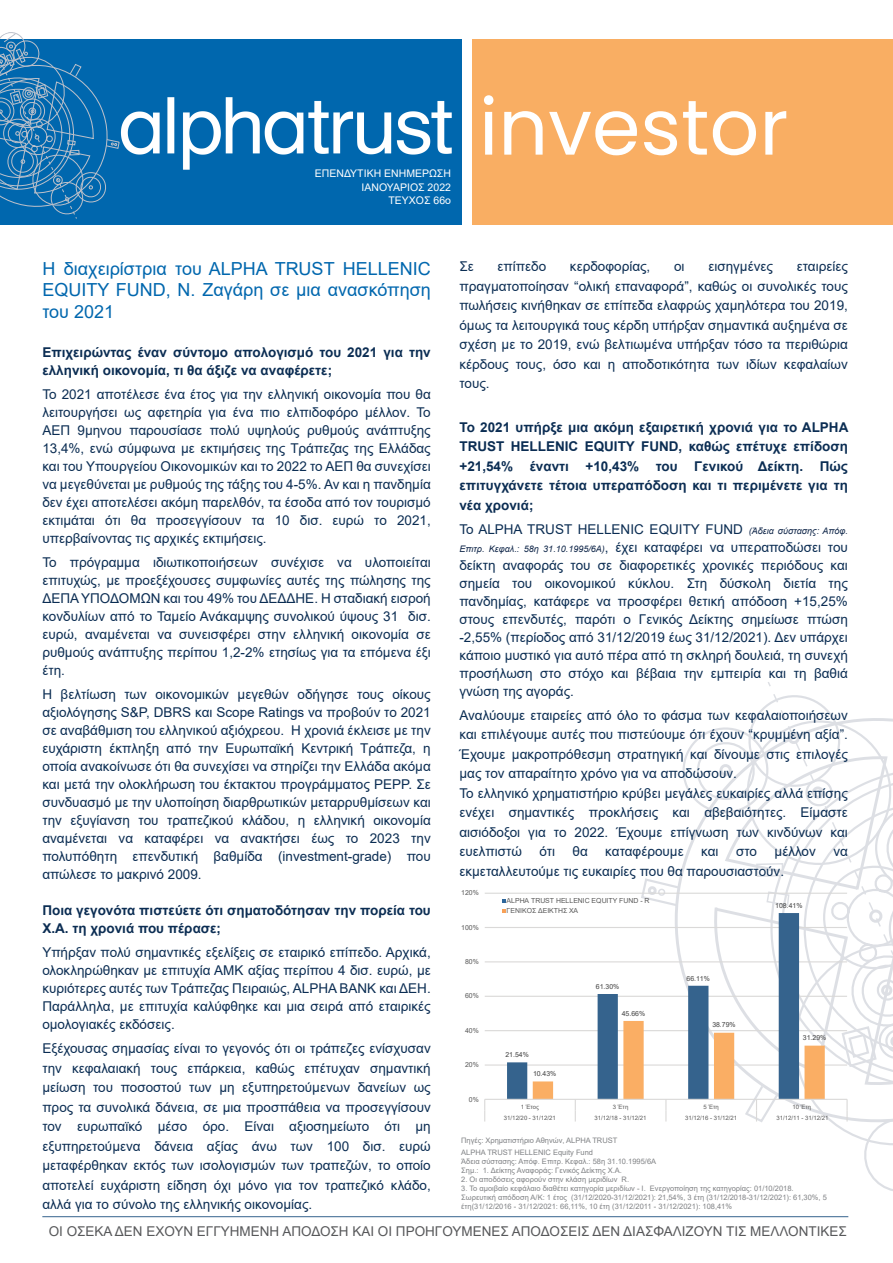
<style>
.page{position:relative;width:893px;height:1263px;background:#fff}
.page>*{position:absolute;margin:0;border:0;box-sizing:border-box;transform-origin:0 0}
.t1{font:78px "Poppins";color:#fff}
.t2{font:18px/21.6px "Arial";color:#0067ae;text-align:justify}
.t3{font:13.5px/18px "Arial";color:#0b2d53;text-align:justify}
.t4{font:700 13.5px/19.5px "Arial";color:#0b2d53}
.t5{font:13.5px "Arial";color:#57585a}
.t6{font:10.5px/13.5px "Arial";color:#fff;text-align:right}
.t7{font:7.5px/9px "Arial";color:#808285}
.t8{font:6.9px/10.5px "Arial";letter-spacing:-.005em;color:#595959}
.t9{font:6.9px "Arial";letter-spacing:-.005em;color:#404040}
.t10{font:6px "Arial";letter-spacing:.005em;color:#595959}
.s1{font-style:italic;font-size:9px;color:#0e2548}
</style>
<div class="page">
<div style="left:473px;top:39px;width:420px;height:185px;background:#f9ae63"></div>
<div style="left:0;top:40px;width:462px;height:185px;background:#0067ae"></div>
<img style="left:120px;top:97px;width:332px;height:73px">
<svg style="left:0;top:32px;width:120px;height:187px"></svg>
<hr style="left:42px;top:1216px;width:806px;height:1px;background:#35638d">
<hr style="left:485px;top:893px;width:362px;height:1px;background:#dad9d8">
<hr style="left:485px;top:927px;width:362px;height:1px;background:#dad9d8">
<hr style="left:485px;top:961px;width:362px;height:1px;background:#dad9d8">
<hr style="left:485px;top:996px;width:362px;height:1px;background:#dad9d8">
<hr style="left:485px;top:1030px;width:362px;height:1px;background:#dad9d8">
<hr style="left:485px;top:1064px;width:362px;height:1px;background:#dad9d8">
<svg style="left:507px;top:961px;width:26px;height:138px"></svg>
<hr style="left:485px;top:1099px;width:362px;height:1px;background:#dad9d8">
<svg style="left:533px;top:694px;width:360px;height:497px"></svg>
<svg style="left:484px;top:1099px;width:1px;height:22px"></svg>
<svg style="left:502px;top:909px;width:3px;height:4px"></svg>
<p class="t6" style="left:315px;top:167px;width:138px">ΕΠΕΝΔΥΤΙΚΗ ΕΝΗΜΕΡΩΣΗ<br>ΙΑΝΟΥΑΡΙΟΣ 2022<br>ΤΕΥΧΟΣ 66ο</p>
<h1 class="t1" style="left:479px;top:82px;width:311px">investor</h1>
<h2 class="t2" style="left:42px;top:257px;width:390px">Η διαχειρίστρια του ALPHA TRUST HELLENIC EQUITY FUND, Ν. Ζαγάρη σε μια ανασκόπηση του 2021</h2>
<p class="t4" style="left:42px;top:344px;width:390px;line-height:18px">Επιχειρώντας έναν σύντομο απολογισμό του 2021 για την ελληνική οικονομία, τι θα άξιζε να αναφέρετε;</p>
<p class="t3" style="left:42px;top:385px;width:390px">Το 2021 αποτέλεσε ένα έτος για την ελληνική οικονομία που θα λειτουργήσει ως αφετηρία για ένα πιο ελπιδοφόρο μέλλον. Το ΑΕΠ 9μηνου παρουσίασε πολύ υψηλούς ρυθμούς ανάπτυξης 13,4%, ενώ σύμφωνα με εκτιμήσεις της Τράπεζας της Ελλάδας και του Υπουργείου Οικονομικών και το 2022 το ΑΕΠ θα συνεχίσει να μεγεθύνεται με ρυθμούς της τάξης του 4-5%. Αν και η πανδημία δεν έχει αποτελέσει ακόμη παρελθόν, τα έσοδα από τον τουρισμό εκτιμάται ότι θα προσεγγίσουν τα 10 δισ. ευρώ το 2021, υπερβαίνοντας τις αρχικές εκτιμήσεις.</p>
<p class="t3" style="left:42px;top:553px;width:390px">Το πρόγραμμα ιδιωτικοποιήσεων συνέχισε να υλοποιείται επιτυχώς, με προεξέχουσες συμφωνίες αυτές της πώλησης της ΔΕΠΑ ΥΠΟΔΟΜΩΝ και του 49% του ΔΕΔΔΗΕ. Η σταδιακή εισροή κονδυλίων από το Ταμείο Ανάκαμψης συνολικού ύψους 31 δισ. ευρώ, αναμένεται να συνεισφέρει στην ελληνική οικονομία σε ρυθμούς ανάπτυξης περίπου 1,2-2% ετησίως για τα επόμενα έξι έτη.</p>
<p class="t3" style="left:42px;top:685px;width:390px">Η βελτίωση των οικονομικών μεγεθών οδήγησε τους οίκους αξιολόγησης S&amp;P, DBRS και Scope Ratings να προβούν το 2021 σε αναβάθμιση του ελληνικού αξιόχρεου. Η χρονιά έκλεισε με την ευχάριστη έκπληξη από την Ευρωπαϊκή Κεντρική Τράπεζα, η οποία ανακοίνωσε ότι θα συνεχίσει να στηρίζει την Ελλάδα ακόμα και μετά την ολοκλήρωση του έκτακτου προγράμματος PEPP. Σε συνδυασμό με την υλοποίηση διαρθρωτικών μεταρρυθμίσεων και την εξυγίανση του τραπεζικού κλάδου, η ελληνική οικονομία αναμένεται να καταφέρει να ανακτήσει έως το 2023 την πολυπόθητη επενδυτική βαθμίδα (investment-grade) που απώλεσε το μακρινό 2009.</p>
<p class="t4" style="left:42px;top:902px;width:390px;line-height:18px">Ποια γεγονότα πιστεύετε ότι σηματοδότησαν την πορεία του<br>Χ.Α. τη χρονιά που πέρασε;</p>
<p class="t3" style="left:42px;top:943px;width:390px">Υπήρξαν πολύ σημαντικές εξελίξεις σε εταιρικό επίπεδο. Αρχικά, ολοκληρώθηκαν με επιτυχία ΑΜΚ αξίας περίπου 4 δισ. ευρώ, με κυριότερες αυτές των Τράπεζας Πειραιώς, ALPHA BANK και ΔΕΗ.<br>Παράλληλα, με επιτυχία καλύφθηκε και μια σειρά από εταιρικές ομολογιακές εκδόσεις.</p>
<p class="t3" style="left:42px;top:1039px;width:390px;line-height:19.5px">Εξέχουσας σημασίας είναι το γεγονός ότι οι τράπεζες ενίσχυσαν την κεφαλαιακή τους επάρκεια, καθώς επέτυχαν σημαντική μείωση του ποσοστού των μη εξυπηρετούμενων δανείων ως προς τα συνολικά δάνεια, σε μια προσπάθεια να προσεγγίσουν τον ευρωπαϊκό μέσο όρο. Είναι αξιοσημείωτο ότι μη εξυπηρετούμενα δάνεια αξίας άνω των 100 δισ. ευρώ μεταφέρθηκαν εκτός των ισολογισμών των τραπεζών, το οποίο αποτελεί ευχάριστη είδηση όχι μόνο για τον τραπεζικό κλάδο, αλλά για το σύνολο της ελληνικής οικονομίας.</p>
<p class="t3" style="left:459px;top:257px;width:390px;line-height:19.5px;text-indent:337px">εταιρείες πραγματοποίησαν “ολική επαναφορά”, καθώς οι συνολικές τους πωλήσεις κινήθηκαν σε επίπεδα ελαφρώς χαμηλότερα του 2019, όμως τα λειτουργικά τους κέρδη υπήρξαν σημαντικά αυξημένα σε σχέση με το 2019, ενώ βελτιωμένα υπήρξαν τόσο τα περιθώρια κέρδους τους, όσο και η αποδοτικότητα των ιδίων κεφαλαίων τους.</p>
<p class="t4" style="left:459px;top:417px;width:390px;text-align:justify">Το 2021 υπήρξε μια ακόμη εξαιρετική χρονιά για το ALPHA TRUST HELLENIC EQUITY FUND, καθώς επέτυχε επίδοση +21,54% έναντι +10,43% του Γενικού Δείκτη. Πώς επιτυγχάνετε τέτοια υπεραπόδοση και τι περιμένετε για τη νέα χρονιά;</p>
<p class="t3" style="left:459px;top:520px;width:390px">Το ALPHA TRUST HELLENIC EQUITY FUND <span class="s1">(Άδεια σύστασης: Απόφ.<br>Επιτρ. Κεφαλ.: 58η 31.10.1995/6Α)</span>, έχει καταφέρει να υπεραποδώσει του δείκτη αναφοράς του σε διαφορετικές χρονικές περιόδους και σημεία του οικονομικού κύκλου. Στη δύσκολη διετία της πανδημίας, κατάφερε να προσφέρει θετική απόδοση +15,25% στους επενδυτές, παρότι ο Γενικός Δείκτης σημείωσε πτώση -2,55% (περίοδος από 31/12/2019 έως 31/12/2021). Δεν υπάρχει κάποιο μυστικό για αυτό πέρα από τη σκληρή δουλειά, τη συνεχή προσήλωση στο στόχο και βέβαια την εμπειρία και τη βαθιά γνώση της αγοράς.</p>
<p class="t3" style="left:459px;top:705px;width:390px;line-height:19.5px;text-align:left">Αναλύουμε εταιρείες από όλο το φάσμα των κεφαλαιοποιήσεων και επιλέγουμε αυτές που πιστεύουμε ότι έχουν “κρυμμένη αξία”.<br>Έχουμε μακροπρόθεσμη στρατηγική και δίνουμε στις επιλογές μας τον απαραίτητο χρόνο για να αποδώσουν.<br>Το ελληνικό χρηματιστήριο κρύβει μεγάλες ευκαιρίες αλλά επίσης ενέχει σημαντικές προκλήσεις και αβεβαιότητες. Είμαστε αισιόδοξοι για το 2022. Έχουμε επίγνωση των κινδύνων και ευελπιστώ</p>
<p class="t3" style="left:459px;top:257px;width:16px">Σε</p>
<p class="t3" style="left:497px;top:257px;width:50px">επίπεδο</p>
<p class="t3" style="left:570px;top:257px;width:82px">κερδοφορίας,</p>
<p class="t3" style="left:674px;top:257px;width:12px">οι</p>
<p class="t3" style="left:708px;top:257px;width:66px">εισηγμένες</p>
<p class="t3" style="left:539px;top:842px;width:17px">ότι</p>
<p class="t3" style="left:572px;top:842px;width:17px">θα</p>
<p class="t3" style="left:605px;top:842px;width:80px">καταφέρουμε</p>
<p class="t3" style="left:701px;top:842px;width:19px">και</p>
<p class="t3" style="left:736px;top:842px;width:22px">στο</p>
<p class="t3" style="left:774px;top:842px;width:43px">μέλλον</p>
<p class="t3" style="left:833px;top:842px;width:16px">να</p>
<p class="t3" style="left:459px;top:862px;width:326px">εκμεταλλευτούμε τις ευκαιρίες που θα παρουσιαστούν.</p>
<p class="t8" style="left:461px;top:888px;width:19px">120%</p>
<p class="t8" style="left:461px;top:922px;width:19px">100%</p>
<p class="t8" style="left:465px;top:956px;width:15px">80%</p>
<p class="t8" style="left:465px;top:991px;width:15px">60%</p>
<p class="t8" style="left:465px;top:1025px;width:15px">40%</p>
<p class="t8" style="left:465px;top:1059px;width:15px">20%</p>
<p class="t8" style="left:469px;top:1094px;width:11px">0%</p>
<p class="t8" style="left:507px;top:895px;width:144px">ALPHA TRUST HELLENIC EQUITY FUND - R<br>ΓΕΝΙΚΟΣ ΔΕΙΚΤΗΣ ΧΑ</p>
<p class="t9" style="left:596px;top:981px;width:25px">61.30%</p>
<p class="t9" style="left:505px;top:1050px;width:25px">21.54%</p>
<p class="t9" style="left:533px;top:1069px;width:25px">10.43%</p>
<p class="t9" style="left:622px;top:1008px;width:25px">45.66%</p>
<p class="t9" style="left:686px;top:973px;width:25px">66.11%</p>
<p class="t9" style="left:712px;top:1020px;width:25px">38.79%</p>
<p class="t9" style="left:775px;top:901px;width:29px">108.41%</p>
<p class="t9" style="left:803px;top:1033px;width:25px">31.29%</p>
<p class="t10" style="left:521px;top:1102px;width:20px">1 Έτος</p>
<p class="t10" style="left:613px;top:1102px;width:17px">3 Έτη</p>
<p class="t10" style="left:703px;top:1102px;width:17px">5 Έτη</p>
<p class="t10" style="left:792px;top:1102px;width:20px">10 Έτη</p>
<p class="t10" style="left:504px;top:1113px;width:53px">31/12/20 - 31/12/21</p>
<p class="t10" style="left:594px;top:1113px;width:53px">31/12/18 - 31/12/21</p>
<p class="t10" style="left:685px;top:1113px;width:53px">31/12/16 - 31/12/21</p>
<p class="t10" style="left:776px;top:1113px;width:53px">31/12/11 - 31/12/21</p>
<p class="t7" style="left:461px;top:1136px;width:158px">Πηγές: Χρηματιστήριο Αθηνών, ALPHA TRUST</p>
<p class="t7" style="left:461px;top:1148px;width:196px">ALPHA TRUST HELLENIC Equity Fund<br>Άδεια σύστασης: Απόφ. Επιτρ. Κεφαλ.: 58η 31.10.1995/6Α<br>Σημ.: 1. Δείκτης Αναφοράς: Γενικός Δείκτης Χ.Α.</p>
<p class="t7" style="left:461px;top:1175px;width:169px">2. Οι αποδόσεις αφορούν στην κλάση μεριδίων R.</p>
<p class="t7" style="left:461px;top:1184px;width:367px">3. Το αμοιβαίο κεφάλαιο διαθέτει κατηγορία μεριδίων - I. Ενεργοποίηση της κατηγορίας: 01/10/2018.<br>Σωρευτική απόδοση Α/Κ: 1 έτος (31/12/2020-31/12/2021): 21,54%, 3 έτη (31/12/2018-31/12/2021): 61,30%, 5 έτη(31/12/2016 - 31/12/2021: 66,11%, 10 έτη (31/12/2011 - 31/12/2021): 108,41%</p>
<p class="t5" style="left:49px;top:1222px;width:800px">ΟΙ ΟΣΕΚΑ ΔΕΝ ΕΧΟΥΝ ΕΓΓΥΗΜΕΝΗ ΑΠΟΔΟΣΗ ΚΑΙ ΟΙ ΠΡΟΗΓΟΥΜΕΝΕΣ ΑΠΟΔΟΣΕΙΣ ΔΕΝ ΔΙΑΣΦΑΛΙΖΟΥΝ ΤΙΣ ΜΕΛΛΟΝΤΙΚΕΣ</p>
</div>
